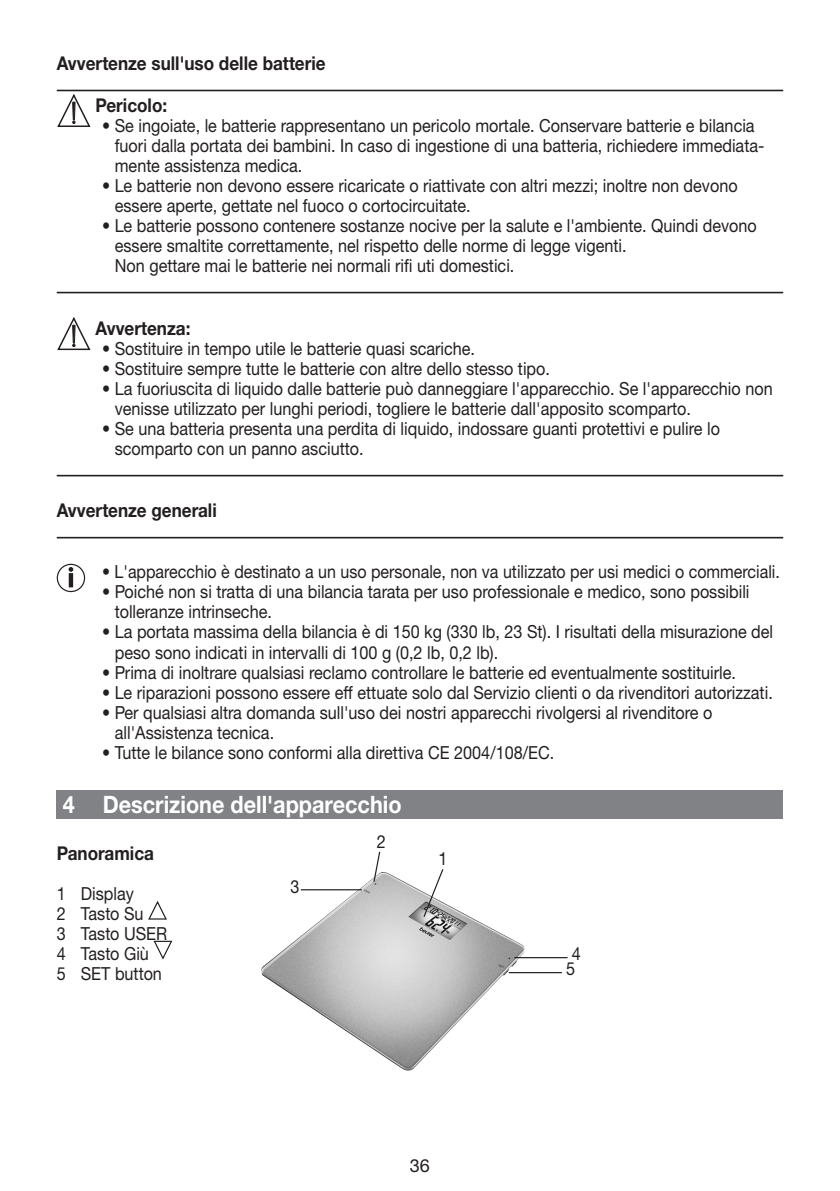
<style>
.page{position:relative;width:840px;height:1191px;background:#fff}
.page>*{position:absolute;margin:0;border:0;box-sizing:border-box;transform-origin:0 0}
.t1{font:700 24px "Helvetica Neue LTW1 G";color:#fff;scale:.9 1}
.t2{font:700 19px "Helvetica Neue LTW1 G";color:#231f20;scale:.9 1}
.t3{font:18px/20px "Helvetica Neue LTW1 G";color:#231f20;scale:.9 1}
.t4{font:18px "Helvetica Neue LTW1 G";color:#231f20;scale:.89 1}
.t5{font:18px "Helvetica Neue LTW1 G";color:#231f20}
</style>
<div class="page">
<hr style="left:57px;top:90px;width:725px;height:1px;background:#231f20">
<svg style="left:57px;top:94px;width:34px;height:33px"></svg>
<hr style="left:57px;top:292px;width:725px;height:1px;background:#231f20">
<svg style="left:57px;top:317px;width:34px;height:33px"></svg>
<hr style="left:57px;top:475px;width:725px;height:1px;background:#231f20">
<hr style="left:57px;top:537px;width:725px;height:1px;background:#231f20">
<div style="left:57px;top:564px;width:28px;height:28px;border:1px solid #231f20;border-radius:50%"></div>
<div style="left:69px;top:573px;width:4px;height:14px;border:2px solid #231f20"></div>
<svg style="left:68px;top:567px;width:5px;height:19px"></svg>
<div style="left:57px;top:790px;width:725px;height:28px;background:#808285"></div>
<svg style="left:148px;top:901px;width:19px;height:19px"></svg>
<svg style="left:153px;top:940px;width:20px;height:20px"></svg>
<img style="left:261px;top:872px;width:264px;height:198px">
<hr style="left:300px;top:889px;width:62px;height:1px;background:#231f20">
<hr style="left:514px;top:957px;width:53px;height:1px;background:#231f20">
<hr style="left:508px;top:972px;width:53px;height:1px;background:#231f20">
<svg style="left:422px;top:869px;width:22px;height:49px"></svg>
<svg style="left:372px;top:851px;width:9px;height:32px"></svg>
<p class="t2" style="left:57px;top:52px;width:300px">Avvertenze sull'uso delle batterie</p>
<p class="t2" style="left:95px;top:94px;width:81px">Pericolo:</p>
<p class="t3" style="left:115px;top:116px;width:723px;text-indent:-13px">• Se ingoiate, le batterie rappresentano un pericolo mortale. Conservare batterie e bilancia fuori dalla portata dei bambini. In caso di ingestione di una batteria, richiedere immediata&shy;mente assistenza medica.</p>
<p class="t3" style="left:115px;top:176px;width:693px;text-indent:-13px">• Le batterie non devono essere ricaricate o riattivate con altri mezzi; inoltre non devono essere aperte, gettate nel fuoco o cortocircuitate.</p>
<p class="t3" style="left:115px;top:216px;width:714px;text-indent:-13px">• Le batterie possono contenere sostanze nocive per la salute e l'ambiente. Quindi devono essere smaltite correttamente, nel rispetto delle norme di legge vigenti.<br>Non gettare mai le batterie nei normali rifi uti domestici.</p>
<p class="t2" style="left:95px;top:317px;width:107px">Avvertenza:</p>
<p class="t3" style="left:102px;top:339px;width:415px">• Sostituire in tempo utile le batterie quasi scariche.</p>
<p class="t3" style="left:102px;top:359px;width:499px">• Sostituire sempre tutte le batterie con altre dello stesso tipo.</p>
<p class="t3" style="left:115px;top:379px;width:732px;text-indent:-13px">• La fuoriuscita di liquido dalle batterie può danneggiare l'apparecchio. Se l'apparecchio non venisse utilizzato per lunghi periodi, togliere le batterie dall'apposito scomparto.</p>
<p class="t3" style="left:115px;top:419px;width:673px;text-indent:-13px">• Se una batteria presenta una perdita di liquido, indossare guanti protettivi e pulire lo scomparto con un panno asciutto.</p>
<p class="t2" style="left:57px;top:499px;width:179px">Avvertenze generali</p>
<p class="t4" style="left:102px;top:561px;width:762px">• L'apparecchio è destinato a un uso personale, non va utilizzato per usi medici o commerciali.</p>
<p class="t3" style="left:115px;top:582px;width:706px;text-indent:-13px">• Poiché non si tratta di una bilancia tarata per uso professionale e medico, sono possibili tolleranze intrinseche.</p>
<p class="t3" style="left:115px;top:622px;width:732px;text-indent:-13px">• La portata massima della bilancia è di 150 kg (330 lb, 23 St). I risultati della misurazione del peso sono indicati in intervalli di 100 g (0,2 lb, 0,2 lb).</p>
<p class="t3" style="left:102px;top:662px;width:705px">• Prima di inoltrare qualsiasi reclamo controllare le batterie ed eventualmente sostituirle.</p>
<p class="t3" style="left:102px;top:682px;width:746px">• Le riparazioni possono essere eff ettuate solo dal Servizio clienti o da rivenditori autorizzati.</p>
<p class="t3" style="left:115px;top:702px;width:665px;text-indent:-13px">• Per qualsiasi altra domanda sull'uso dei nostri apparecchi rivolgersi al rivenditore o all'Assistenza tecnica.</p>
<p class="t3" style="left:102px;top:742px;width:503px">• Tutte le bilance sono conformi alla direttiva CE 2004/108/EC.</p>
<h1 class="t1" style="left:63px;top:789px;width:378px">4 Descrizione dell'apparecchio</h1>
<p class="t2" style="left:57px;top:841px;width:109px">Panoramica</p>
<p class="t3" style="left:57px;top:883px;width:124px">1 Display<br>2 Tasto Su<br>3 Tasto USER<br>4 Tasto Giù<br>5 Set button</p>
<p class="t3" style="left:377px;top:831px;width:12px">2</p>
<p class="t3" style="left:438px;top:848px;width:12px">1</p>
<p class="t3" style="left:290px;top:876px;width:12px">3</p>
<p class="t3" style="left:566px;top:946px;width:18px;line-height:15px;text-align:center">4<br>5</p>
<p class="t5" style="left:410px;top:1154px;width:22px">36</p>
</div>
